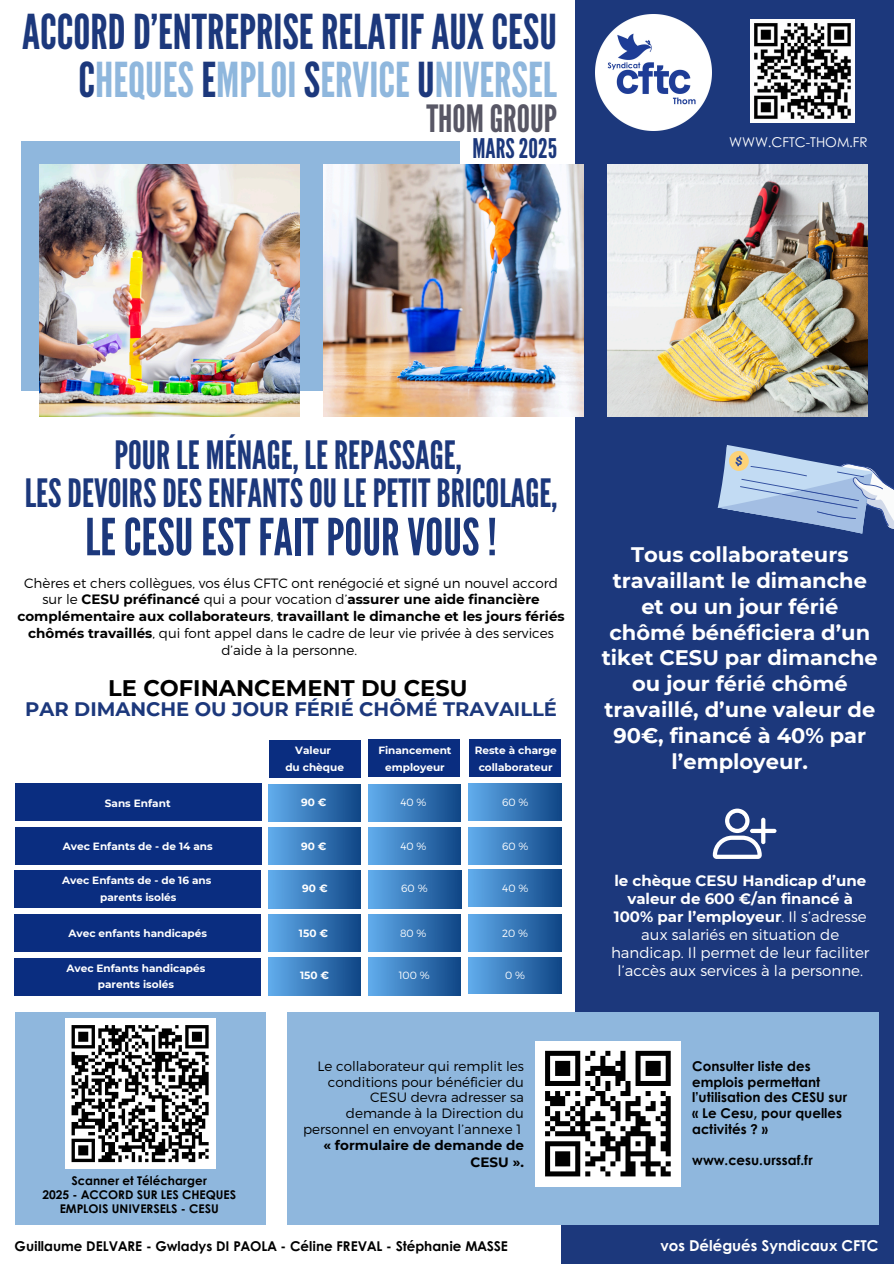
<style>
.page{position:relative;width:894px;height:1264px;background:#fff}
.page>*{position:absolute;margin:0;border:0;box-sizing:border-box;transform-origin:0 0}
.t1{font:51px "League Gothic";color:#1c387c}
.t2{font:48px/47.2px "League Gothic";color:#1c387c;text-align:right}
.t3{font:39px/38.2px "League Gothic";color:#1c387c;text-align:center}
.t4{font:37.5px "League Gothic";color:#585765}
.t5{font:27px "League Gothic";color:#1c387c}
.t6{font:700 22.5px "Montserrat";color:#000}
.t7{font:700 21px/25.8px "Montserrat";color:#fff;text-align:center}
.t8{font:700 19.5px "Montserrat";color:#1c387c}
.t9{font:300 15px/18px "Montserrat";color:#fff;text-align:center}
.t10{font:700 15px "Century Gothic";color:#fff}
.t11{font:300 13.5px/15.8px "Montserrat";color:#000;text-align:right}
.t12{font:700 13.5px/15.8px "Century Gothic";color:#000}
.t13{font:700 13.5px/16.8px "Montserrat";color:#000;text-align:right}
.t14{font:13.5px "Century Gothic";color:#fff}
.t15{font:700 12px/14px "Century Gothic";color:#000;text-align:center}
.t16{font:700 10.5px/16.6px "Montserrat";color:#fff;text-align:center}
.t17{font:300 10.5px "Montserrat";color:#fff}
.s1{color:#8fb7dd}
.s2{font-weight:700}
</style>
<div class="page">
<div style="left:575px;top:0;width:318px;height:1263px;background:#1c387c"></div>
<div style="left:22px;top:142px;width:437px;height:249px;background:#8fb7dd"></div>
<div style="left:15px;top:1012px;width:250px;height:212px;background:#8fb7dd"></div>
<div style="left:287px;top:1012px;width:591px;height:212px;background:#8fb7dd"></div>
<img style="left:595px;top:14px;width:116px;height:116px">
<img style="left:750px;top:19px;width:104px;height:104px">
<img style="left:324px;top:164px;width:259px;height:252px">
<img style="left:607px;top:164px;width:259px;height:252px">
<img style="left:40px;top:164px;width:259px;height:252px">
<svg style="left:717px;top:445px;width:176px;height:89px"></svg>
<svg style="left:712px;top:808px;width:64px;height:51px"></svg>
<div style="left:65px;top:1018px;width:150px;height:150px;background:#fff"></div>
<svg style="left:71px;top:1025px;width:138px;height:138px"></svg>
<div style="left:535px;top:1040px;width:145px;height:146px;background:#fff"></div>
<svg style="left:545px;top:1050px;width:125px;height:126px"></svg>
<div style="left:620px;top:1171px;width:15px;height:5px;background:#000"></div>
<div style="left:645px;top:1171px;width:10px;height:5px;background:#000"></div>
<div style="left:660px;top:1171px;width:10px;height:5px;background:#000"></div>
<div style="left:269px;top:739px;width:92px;height:38px;background:#0a2d80"></div>
<div style="left:269px;top:827px;width:91px;height:37px;background:linear-gradient(to right,#61acec,#104686)"></div>
<div style="left:15px;top:826px;width:246px;height:38px;background:#0a2d80"></div>
<div style="left:368px;top:827px;width:92px;height:37px;background:linear-gradient(to right,#61adec,#114888)"></div>
<div style="left:468px;top:827px;width:93px;height:37px;background:linear-gradient(to right,#62aded,#104686)"></div>
<div style="left:368px;top:739px;width:92px;height:38px;background:#0a2d80"></div>
<div style="left:469px;top:739px;width:91px;height:37px;background:#0a2d80"></div>
<div style="left:15px;top:870px;width:246px;height:38px;background:#0a2d80"></div>
<div style="left:269px;top:870px;width:92px;height:38px;background:linear-gradient(to right,#61acec,#104787)"></div>
<div style="left:368px;top:870px;width:93px;height:38px;background:linear-gradient(to right,#62aded,#104686)"></div>
<div style="left:468px;top:870px;width:93px;height:36px;background:linear-gradient(to right,#62aded,#104686)"></div>
<div style="left:268px;top:914px;width:92px;height:37px;background:linear-gradient(to right,#61aded,#114787)"></div>
<div style="left:15px;top:914px;width:246px;height:37px;background:#0a2d80"></div>
<div style="left:368px;top:914px;width:92px;height:37px;background:linear-gradient(to right,#61adec,#114888)"></div>
<div style="left:468px;top:914px;width:93px;height:37px;background:linear-gradient(to right,#61adec,#0f4686)"></div>
<div style="left:15px;top:957px;width:246px;height:38px;background:#0a2d80"></div>
<div style="left:269px;top:957px;width:91px;height:38px;background:linear-gradient(to right,#61acec,#104686)"></div>
<div style="left:368px;top:957px;width:93px;height:38px;background:linear-gradient(to right,#61adec,#0f4686)"></div>
<div style="left:468px;top:957px;width:93px;height:36px;background:linear-gradient(to right,#62aded,#104686)"></div>
<div style="left:269px;top:784px;width:91px;height:37px;background:linear-gradient(to right,#61acec,#104686)"></div>
<div style="left:15px;top:783px;width:246px;height:38px;background:#0a2d80"></div>
<div style="left:368px;top:784px;width:92px;height:37px;background:linear-gradient(to right,#61adec,#114888)"></div>
<div style="left:468px;top:783px;width:93px;height:37px;background:linear-gradient(to right,#62aded,#104686)"></div>
<h2 class="t2" style="left:22px;top:10px;width:536px">ACCORDD’ENTREPRISERELATIFAUXCESU<br>C<span class="s1">HEQUES</span>E<span class="s1">MPLOI</span>S<span class="s1">ERVICE</span>U<span class="s1">NIVERSEL</span></h2>
<p class="t4" style="left:426px;top:97px;width:132px">THOM GROUP</p>
<p class="t5" style="left:472px;top:133px;width:86px">MARS2025</p>
<h3 class="t14" style="left:729px;top:132px;width:140px">WWW.CFTC-THOM.FR</h3>
<p class="t3" style="left:25px;top:436px;width:534px">POURLE MÉNAGE, LEREPASSAGE,<br>LESDEVOIRSDESENFANTSOULEPETITBRICOLAGE,</p>
<p class="t1" style="left:85px;top:507px;width:413px">LECESUESTFAITPOURVOUS!</p>
<h4 class="t11" style="left:17px;top:574px;width:548px;line-height:16.6px;text-align:center">Chères et chers collègues, vos élus CFTC ont renégocié et signé un nouvel accord sur le <span class="s2">CESU préfinancé</span> qui a pour vocation d’<span class="s2">assurer une aide financière complémentaire aux collaborateurs</span>, <span class="s2">travaillant le dimanche et les jours fériés chômés travaillés</span>, qui font appel dans le cadre de leur vie privée à des services d’aide à la personne.</h4>
<p class="t6" style="left:108px;top:673px;width:360px">LE COFINANCEMENT DU CESU</p>
<p class="t8" style="left:25px;top:697px;width:533px">PAR DIMANCHE OU JOUR FÉRIÉ CHÔMÉ TRAVAILLÉ</p>
<p class="t16" style="left:295px;top:742px;width:37px">Valeur</p>
<p class="t16" style="left:285px;top:759px;width:60px">du chèque</p>
<p class="t16" style="left:378px;top:742px;width:75px">Financement employeur</p>
<p class="t16" style="left:474px;top:742px;width:83px">Reste à charge collaborateur</p>
<p class="t16" style="left:105px;top:795px;width:67px">Sans Enfant</p>
<p class="t16" style="left:301px;top:794px;width:27px">90 €</p>
<p class="t17" style="left:400px;top:795px;width:28px">40 %</p>
<p class="t17" style="left:502px;top:795px;width:28px">60 %</p>
<p class="t16" style="left:63px;top:837px;width:151px">Avec Enfants de - de 14 ans</p>
<p class="t16" style="left:301px;top:837px;width:27px">90 €</p>
<p class="t17" style="left:400px;top:839px;width:28px">40 %</p>
<p class="t17" style="left:502px;top:839px;width:28px">60 %</p>
<p class="t16" style="left:62px;top:872px;width:151px">Avec Enfants de - de 16 ans</p>
<p class="t16" style="left:100px;top:889px;width:78px">parents isolés</p>
<p class="t16" style="left:302px;top:880px;width:27px">90 €</p>
<p class="t17" style="left:401px;top:881px;width:28px">60 %</p>
<p class="t17" style="left:502px;top:881px;width:28px">40 %</p>
<p class="t16" style="left:68px;top:924px;width:140px">Avec enfants handicapés</p>
<p class="t16" style="left:299px;top:925px;width:31px">150 €</p>
<p class="t17" style="left:400px;top:926px;width:28px">80 %</p>
<p class="t17" style="left:502px;top:926px;width:28px">20 %</p>
<p class="t16" style="left:66px;top:959px;width:140px">Avec Enfants handicapés</p>
<p class="t16" style="left:98px;top:976px;width:78px">parents isolés</p>
<p class="t16" style="left:300px;top:967px;width:31px">150 €</p>
<p class="t17" style="left:398px;top:968px;width:33px">100 %</p>
<p class="t17" style="left:505px;top:968px;width:21px">0 %</p>
<p class="t15" style="left:72px;top:1173px;width:137px">Scanner et Télécharger</p>
<h1 class="t15" style="left:42px;top:1187px;width:195px">2025 - ACCORD SUR LES CHEQUES<br>EMPLOIS UNIVERSELS - CESU</h1>
<h5 class="t11" style="left:303px;top:1057px;width:222px">Le collaborateur qui remplit les conditions pour bénéficier du<br>CESU devra adresser sa demande à la Direction du personnel en envoyant l’annexe 1</h5>
<p class="t13" style="left:323px;top:1136px;width:202px">« formulaire de demande de<br>CESU ».</p>
<p class="t7" style="left:601px;top:541px;width:277px">Tous collaborateurs travaillant le dimanche et ou un jour férié chômé bénéficiera d’un tiket CESU par dimanche ou jour férié chômé travaillé, d’une valeur de<br>90€, financé à 40% par l’employeur.</p>
<p class="t9" style="left:611px;top:870px;width:260px"><span class="s2">le chèque CESU Handicap d’une valeur de 600 €/an financé à<br>100% par l’employeur</span>. Il s’adresse aux salariés en situation de handicap. Il permet de leur faciliter l’accès aux services à la personne.</p>
<p class="t12" style="left:692px;top:1057px;width:156px">Consulter liste des emplois permettant l’utilisation des CESU sur</p>
<p class="t12" style="left:692px;top:1104px;width:151px">« Le Cesu, pour quelles activités ? »</p>
<p class="t12" style="left:692px;top:1151px;width:122px">www.cesu.urssaf.fr</p>
<h2 class="t12" style="left:15px;top:1237px;width:494px">Guillaume DELVARE - Gwladys DI PAOLA - Céline FREVAL - Stéphanie MASSE</h2>
<p class="t10" style="left:660px;top:1234px;width:219px">vos Délégués Syndicaux CFTC</p>
</div>
